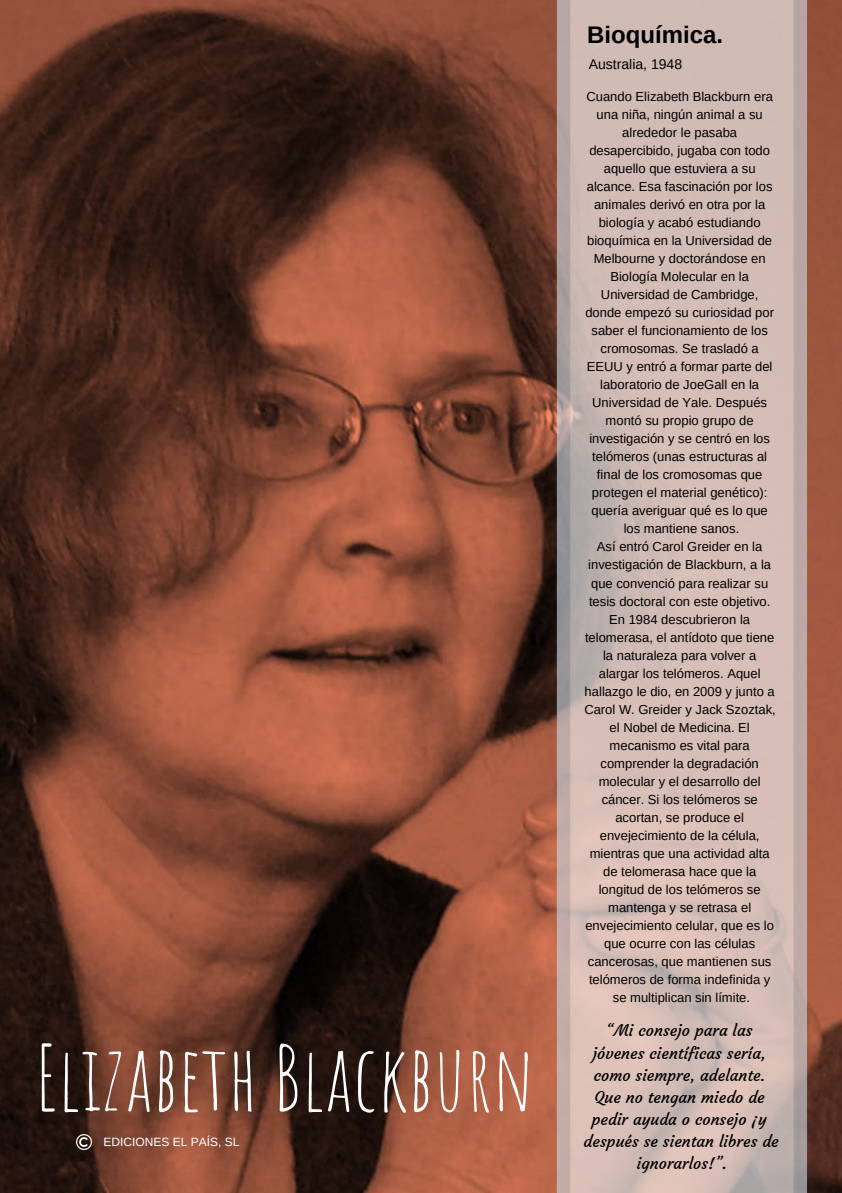
<style>
.page{position:relative;width:842px;height:1193px;background:#fff}
.page>*{position:absolute;margin:0;border:0;box-sizing:border-box;transform-origin:0 0}
.t1{font:90px "Amatic SC";color:#fff}
.t2{font:700 24px "Arimo";color:#000}
.t3{font:16px/22.1px "Courgette";color:#000;text-align:center}
.t4{font:14px "Arimo";color:#000}
.t5{font:13px/18px "Arimo";color:#000;text-align:center}
.t6{font:12px "Arimo";color:#fff}
</style>
<div class="page">
<img style="left:0;top:0;width:842px;height:1192px">
<svg style="left:557px;top:0;width:250px;height:1192px;background:#cfb9b3"></svg>
<img style="left:77px;top:1133px;width:15px;height:15px">
<h1 class="t1" style="left:35px;top:1019px;width:500px">Elizabeth Blackburn</h1>
<p class="t6" style="left:104px;top:1135px;width:137px">EDICIONES EL PAÍS, SL</p>
<h2 class="t2" style="left:587px;top:21px;width:137px">Bioquímica.</h2>
<p class="t4" style="left:589px;top:56px;width:95px">Australia, 1948</p>
<p class="t5" style="left:584px;top:87px;width:193px">Cuando Elizabeth Blackburn era una niña, ningún animal a su alrededor le pasaba desapercibido, jugaba con todo aquello que estuviera a su alcance. Esa fascinación por los animales derivó en otra por la biología y acabó estudiando bioquímica en la Universidad de<br>Melbourne y doctorándose en<br>Biología Molecular en la<br>Universidad de Cambridge, donde empezó su curiosidad por saber el funcionamiento de los cromosomas. Se trasladó a<br>EEUU y entró a formar parte del laboratorio de JoeGall en la<br>Universidad de Yale. Después montó su propio grupo de investigación y se centró en los telómeros (unas estructuras al final de los cromosomas que protegen el material genético): quería averiguar qué es lo que los mantiene sanos.<br>Así entró Carol Greider en la investigación de Blackburn, a la que convenció para realizar su tesis doctoral con este objetivo.<br>En 1984 descubrieron la telomerasa, el antídoto que tiene la naturaleza para volver a alargar los telómeros. Aquel hallazgo le dio, en 2009 y junto a<br>Carol W. Greider y Jack Szoztak, el Nobel de Medicina. El mecanismo es vital para comprender la degradación molecular y el desarrollo del cáncer. Si los telómeros se acortan, se produce el envejecimiento de la célula, mientras que una actividad alta de telomerasa hace que la longitud de los telómeros se mantenga y se retrasa el envejecimiento celular, que es lo que ocurre con las células cancerosas, que mantienen sus telómeros de forma indefinida y se multiplican sin límite.</p>
<p class="t3" style="left:584px;top:1019px;width:197px">“Mi consejo para las jóvenes científicas sería, como siempre, adelante.<br>Que no tengan miedo de pedir ayuda o consejo ¡y después se sientan libres de ignorarlos!”.</p>
</div>
